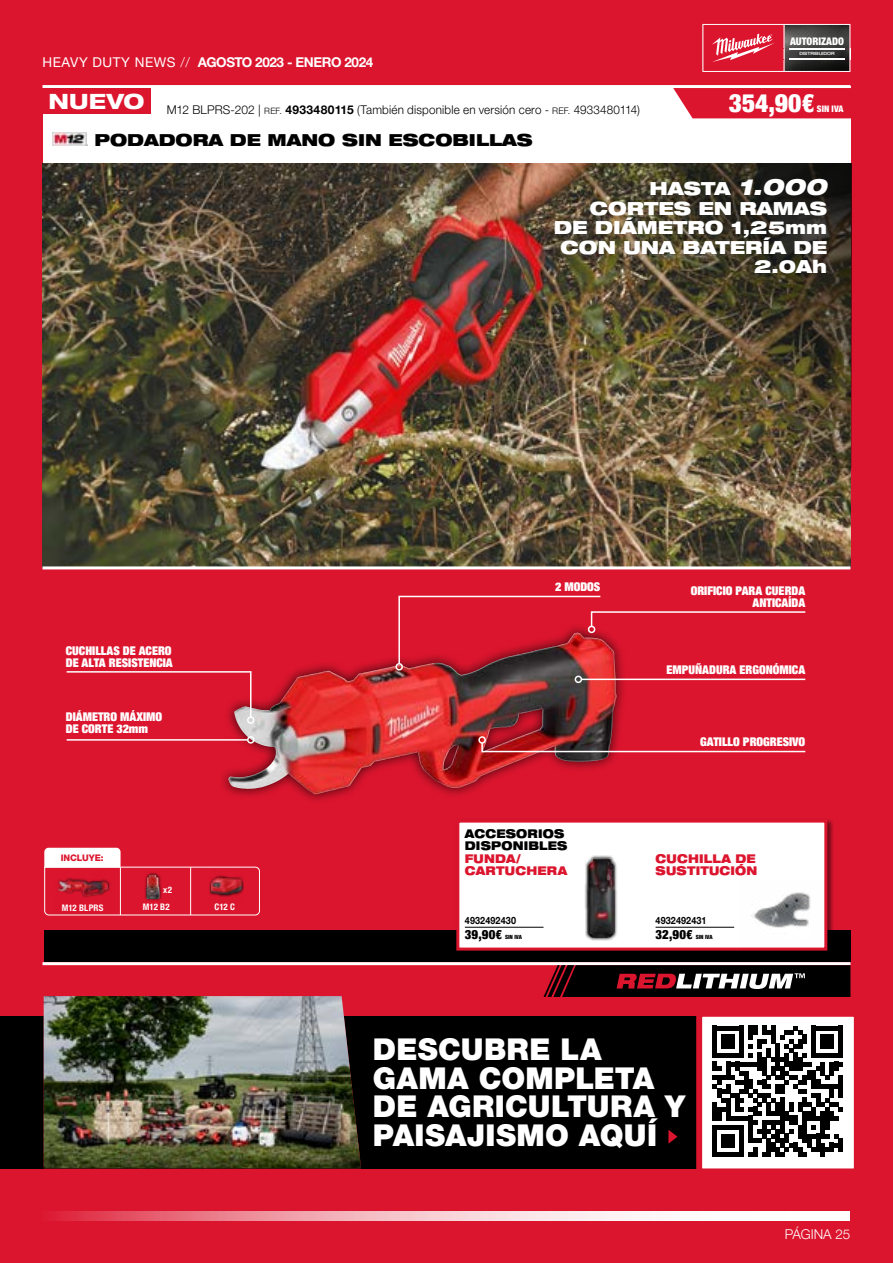
<style>
.page{position:relative;width:893px;height:1263px;background:#dc152e}
.page>*{position:absolute;margin:0;border:0;box-sizing:border-box;transform-origin:0 0}
.t1{font:900 30px/28.5px "Helvetica Neue LTW1 G";letter-spacing:.005em;color:#fff}
.t2{font:900 condensed 25.5px "Helvetica Neue LTW1 G";color:#fff}
.t3{font:800 expanded 21px "Helvetica Neue LTW1 G";color:#fff}
.t4{font:900 expanded 18px/19.5px "Helvetica Neue LTW1 G";color:#fff;text-align:right}
.t5{font:900 expanded 16.5px "Helvetica Neue LTW1 G";color:#000}
.t6{font:700 13.5px "Helvetica Neue LTW1 G";letter-spacing:-.03em;color:#fff}
.t7{font:300 13.5px "Helvetica Neue LTW1 G";color:#fff}
.t8{font:900 condensed 12.9px "Helvetica Neue LTW1 G";letter-spacing:.01em;color:#000}
.t9{font:900 condensed 12px/12px "Helvetica Neue LTW1 G";color:#fff}
.t10{font:300 12px "Helvetica Neue LTW1 G";letter-spacing:.015em;color:#000}
.t11{font:900 expanded 12px/12px "Helvetica Neue LTW1 G";letter-spacing:.015em;color:#dc152e;scale:.89 1}
.t12{font:900 expanded 12px/12px "Helvetica Neue LTW1 G";letter-spacing:.015em;color:#000;scale:.89 1}
.t13{font:900 condensed 10.5px "Helvetica Neue LT Com";color:#fff}
.t14{font:700 10.05px "Helvetica Neue LTW1 G";letter-spacing:.015em;color:#000;scale:.9 1}
.t15{font:700 condensed 9px "Helvetica Neue LTW1 G";letter-spacing:.02em;color:#fff}
.t16{font:800 9px "Helvetica Neue LTW1 G";letter-spacing:-.005em;color:#dc152e}
.t17{font:900 condensed 9px "Helvetica Neue LTW1 G";letter-spacing:.01em;color:#fff}
.t18{font:900 condensed 5.7px "Helvetica Neue LTW1 G";color:#000}
.t19{font:500 expanded 4.35px "Helvetica Neue LT Com";letter-spacing:-.01em;color:#fff}
.s1{font-weight:400}
.s2{font-weight:300}
.s3{font-size:8.7px}
.s4{font-weight:700}
.s5{font-size:9px}
.s6{font-style:italic;font-size:22.5px}
</style>
<div class="page">
<hr style="left:43px;top:85px;width:807px;height:3px;background:#fff">
<svg style="left:53px;top:1211px;width:797px;height:9px;background:#f4bcc3"></svg>
<div style="left:217px;top:622px;width:410px;height:183px;background:#000;opacity:.75"></div>
<img style="left:482px;top:665px;width:95px;height:2px">
<hr style="left:43px;top:962px;width:807px;height:3px;background:#fff">
<div style="left:43px;top:86px;width:808px;height:77px;background:#fff"></div>
<div style="left:673px;top:88px;width:178px;height:30px;background:#dc152e"></div>
<img style="left:52px;top:133px;width:36px;height:13px">
<img style="left:43px;top:163px;width:808px;height:405px">
<div style="left:44px;top:931px;width:806px;height:31px;background:#000"></div>
<div style="left:455px;top:819px;width:378px;height:138px;background:#000;opacity:.52"></div>
<div style="left:456px;top:819px;width:371px;height:131px;background:#fff;border:3px solid #dc152e"></div>
<img style="left:740px;top:879px;width:86px;height:70px">
<div style="left:584px;top:855px;width:33px;height:85px;background:#000;opacity:.75"></div>
<img style="left:587px;top:858px;width:17px;height:13px">
<svg style="left:543px;top:965px;width:307px;height:32px;background:#351e21"></svg>
<svg style="left:44px;top:848px;width:216px;height:68px"></svg>
<div style="left:0;top:1016px;width:852px;height:152px;background:#000"></div>
<div style="left:696px;top:1011px;width:164px;height:163px;background:#fff;border:6px solid #dc152e"></div>
<img style="left:44px;top:996px;width:317px;height:172px">
<svg style="left:668px;top:1130px;width:9px;height:13px"></svg>
<img style="left:55px;top:858px;width:58px;height:58px">
<img style="left:419px;top:163px;width:432px;height:305px">
<div style="left:395px;top:663px;width:8px;height:7px;border:2px solid #fff;border-radius:50%"></div>
<svg style="left:398px;top:595px;width:408px;height:70px"></svg>
<div style="left:588px;top:626px;width:7px;height:7px;border:2px solid #fff;border-radius:50%"></div>
<svg style="left:481px;top:741px;width:325px;height:12px"></svg>
<div style="left:478px;top:736px;width:8px;height:8px;border:2px solid #fff;border-radius:50%"></div>
<hr style="left:581px;top:679px;width:224px;height:1px;background:#fff">
<div style="left:575px;top:676px;width:7px;height:7px;border:2px solid #fff;border-radius:50%"></div>
<hr style="left:67px;top:739px;width:181px;height:2px;background:#fff">
<div style="left:247px;top:736px;width:8px;height:8px;border:2px solid #fff;border-radius:50%"></div>
<svg style="left:66px;top:670px;width:186px;height:49px"></svg>
<div style="left:247px;top:716px;width:8px;height:8px;border:2px solid #fff;border-radius:50%"></div>
<hr style="left:43px;top:566px;width:807px;height:3px;background:#fff">
<div style="left:43px;top:88px;width:108px;height:26px;background:#dc152e"></div>
<hr style="left:465px;top:927px;width:78px;height:1px;background:#000">
<hr style="left:656px;top:927px;width:78px;height:1px;background:#000">
<svg style="left:702px;top:24px;width:148px;height:48px"></svg>
<img style="left:783px;top:49px;width:67px;height:10px">
<img style="left:790px;top:49px;width:54px;height:1px">
<img style="left:790px;top:59px;width:54px;height:1px">
<svg style="left:712px;top:1026px;width:131px;height:130px"></svg>
<hr style="left:839px;top:1138px;width:4px;height:14px;background:#000">
<p class="t6" style="left:43px;top:54px;width:332px"><span class="s1">HEAVY DUTY NEWS</span> <span class="s2">//</span> AGOSTO 2023 - ENERO 2024</p>
<h3 class="t3" style="left:49px;top:87px;width:97px">NUEVO</h3>
<p class="t10" style="left:167px;top:103px;width:474px">M12 BLPRS-202 | <span class="s3">REF.</span> <span class="s4">4933480115</span> (También disponible en versión cero - <span class="s5">REF.</span> 4933480114)</p>
<h3 class="t5" style="left:95px;top:129px;width:440px">PODADORA DE MANO SIN ESCOBILLAS</h3>
<p class="t13" style="left:790px;top:35px;width:55px">AUTORIZADO</p>
<p class="t19" style="left:799px;top:51px;width:37px">DISTRIBUIDOR</p>
<h2 class="t2" style="left:729px;top:87px;width:87px">354,90€</h2>
<p class="t17" style="left:817px;top:103px;width:28px">SIN IVA</p>
<h3 class="t4" style="left:554px;top:179px;width:275px">HASTA <span class="s6">1.000<br></span>CORTES EN RAMAS<br>DE DIÁMETRO 1,25mm<br>CON UNA BATERÍA DE<br>2.0Ah</h3>
<p class="t9" style="left:66px;top:644px;width:109px">CUCHILLAS DE ACERO<br>DE ALTA RESISTENCIA</p>
<p class="t9" style="left:66px;top:710px;width:98px">DIÁMETRO MÁXIMO<br>DE CORTE 32mm</p>
<p class="t16" style="left:61px;top:852px;width:44px">INCLUYE:</p>
<p class="t15" style="left:62px;top:902px;width:43px">M12 BLPRS</p>
<p class="t15" style="left:163px;top:884px;width:10px">x2</p>
<p class="t15" style="left:143px;top:902px;width:28px">M12 B2</p>
<p class="t15" style="left:214px;top:902px;width:22px">C12 C</p>
<p class="t9" style="left:555px;top:580px;width:47px">2 MODOS</p>
<p class="t9" style="left:691px;top:584px;width:116px;text-align:right">ORIFICIO PARA CUERDA<br>ANTICAÍDA</p>
<p class="t9" style="left:666px;top:663px;width:140px">EMPUÑADURA ERGONÓMICA</p>
<p class="t12" style="left:465px;top:828px;width:117px">ACCESORIOS<br>DISPONIBLES</p>
<p class="t11" style="left:465px;top:853px;width:116px">FUNDA/<br>CARTUCHERA</p>
<p class="t14" style="left:465px;top:914px;width:58px">4932492430</p>
<p class="t8" style="left:465px;top:927px;width:39px">39,90€</p>
<p class="t18" style="left:505px;top:934px;width:18px">SIN IVA</p>
<p class="t9" style="left:700px;top:735px;width:107px">GATILLO PROGRESIVO</p>
<p class="t11" style="left:656px;top:853px;width:116px">CUCHILLA DE<br>SUSTITUCIÓN</p>
<p class="t14" style="left:656px;top:914px;width:58px">4932492431</p>
<p class="t8" style="left:656px;top:927px;width:39px">32,90€</p>
<p class="t18" style="left:696px;top:934px;width:18px">SIN IVA</p>
<h1 class="t1" style="left:373px;top:1035px;width:314px">DESCUBRE LA<br>GAMA COMPLETA<br>DE AGRICULTURA Y<br>PAISAJISMO AQUÍ</h1>
<p class="t7" style="left:785px;top:1226px;width:67px">PÁGINA 25</p>
</div>
